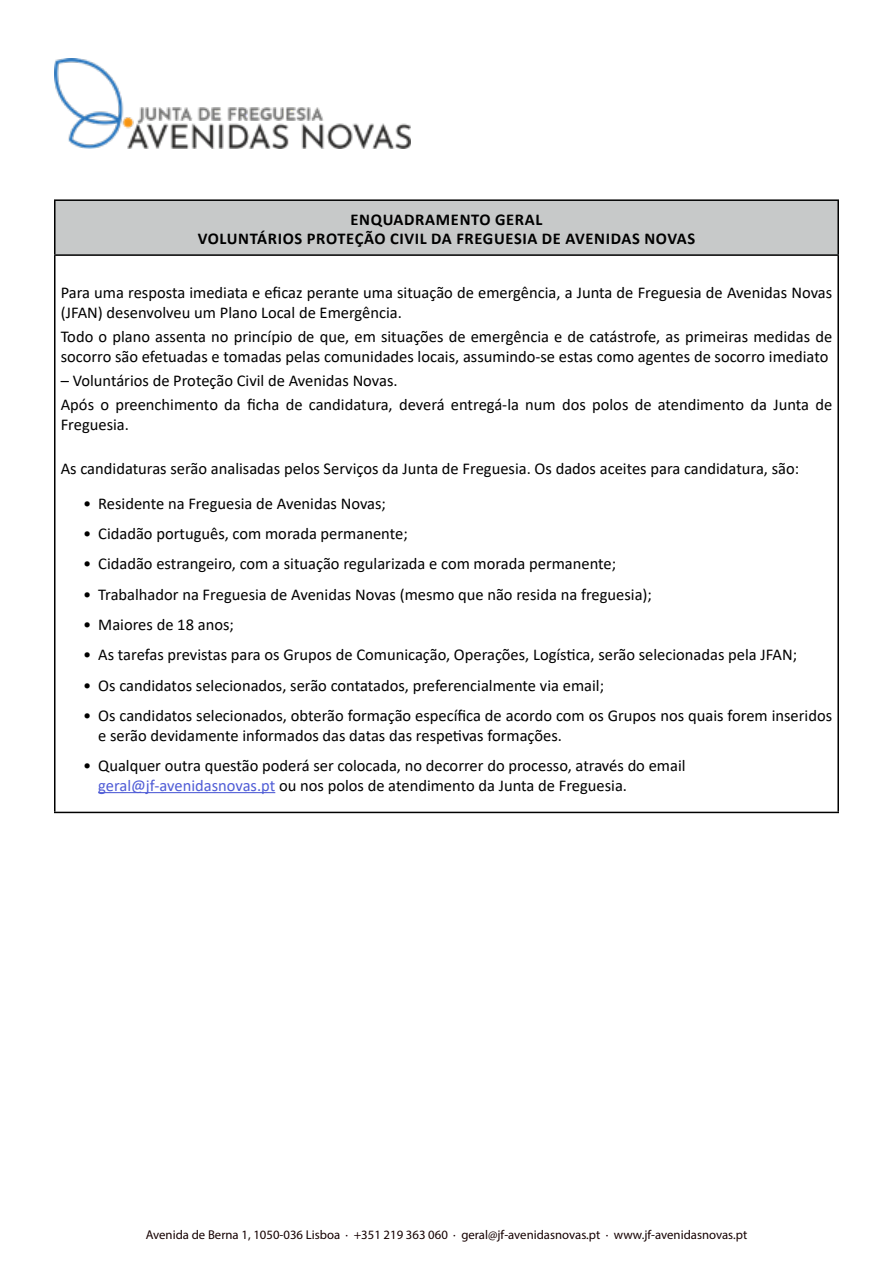
<style>
.page{position:relative;width:893px;height:1263px;background:#fff}
.page>*{position:absolute;margin:0;border:0;box-sizing:border-box;transform-origin:0 0}
.t1{font:16.5px/19.8px "Calibri";color:#000}
.t2{font:700 16.5px "Calibri";letter-spacing:.04em;color:#000}
.t3{font:12.75px "Myriad Pro";color:#150000}
.s1{color:#4f5cd6}
</style>
<div class="page">
<div style="left:55px;top:200px;width:783px;height:55px;background:#c7c9c9"></div>
<hr style="left:54px;top:199px;width:785px;height:2px;background:#000">
<hr style="left:54px;top:201px;width:2px;height:53px;background:#000">
<hr style="left:837px;top:201px;width:2px;height:53px;background:#000">
<hr style="left:54px;top:254px;width:785px;height:2px;background:#000">
<hr style="left:54px;top:256px;width:2px;height:556px;background:#000">
<hr style="left:837px;top:256px;width:2px;height:556px;background:#000">
<hr style="left:54px;top:812px;width:785px;height:1px;background:#000">
<hr style="left:98px;top:792px;width:177px;height:1px;background:#4f5cd6">
<img style="left:54px;top:58px;width:356px;height:91px">
<p class="t2" style="left:350px;top:207px;width:193px">ENQUADRAMENTO GERAL</p>
<p class="t2" style="left:198px;top:227px;width:499px">VOLUNTÁRIOS PROTEÇÃO CIVIL DA FREGUESIA DE AVENIDAS NOVAS</p>
<p class="t1" style="left:61px;top:282px;width:773px">Para uma resposta imediata e eficaz perante uma situação de emergência, a Junta de Freguesia de Avenidas Novas (JFAN) desenvolveu um Plano Local de Emergência.</p>
<p class="t1" style="left:61px;top:326px;width:773px">Todo o plano assenta no princípio de que, em situações de emergência e de catástrofe, as primeiras medidas de socorro são efetuadas e tomadas pelas comunidades locais, assumindo-se estas como agentes de socorro imediato</p>
<p class="t1" style="left:61px;top:370px;width:338px">– Voluntários de Proteção Civil de Avenidas Novas.</p>
<p class="t1" style="left:61px;top:394px;width:773px">Após o preenchimento da ficha de candidatura, deverá entregá-la num dos polos de atendimento da Junta de<br>Freguesia.</p>
<p class="t1" style="left:61px;top:458px;width:740px">As candidaturas serão analisadas pelos Serviços da Junta de Freguesia. Os dados aceites para candidatura, são:</p>
<p class="t1" style="left:83px;top:493px;width:304px">• Residente na Freguesia de Avenidas Novas;</p>
<p class="t1" style="left:83px;top:523px;width:326px">• Cidadão português, com morada permanente;</p>
<p class="t1" style="left:83px;top:553px;width:534px">• Cidadão estrangeiro, com a situação regularizada e com morada permanente;</p>
<p class="t1" style="left:83px;top:584px;width:570px">• Trabalhador na Freguesia de Avenidas Novas (mesmo que não resida na freguesia);</p>
<p class="t1" style="left:83px;top:614px;width:152px">• Maiores de 18 anos;</p>
<p class="t1" style="left:83px;top:644px;width:715px">• As tarefas previstas para os Grupos de Comunicação, Operações, Logística, serão selecionadas pela JFAN;</p>
<p class="t1" style="left:83px;top:675px;width:522px">• Os candidatos selecionados, serão contatados, preferencialmente via email;</p>
<p class="t1" style="left:98px;top:705px;width:735px;text-indent:-15px">• Os candidatos selecionados, obterão formação específica de acordo com os Grupos nos quais forem inseridos e serão devidamente informados das datas das respetivas formações.</p>
<p class="t1" style="left:83px;top:755px;width:604px">• Qualquer outra questão poderá ser colocada, no decorrer do processo, através do email</p>
<p class="t1" style="left:98px;top:775px;width:530px"><span class="s1">geral@jf-avenidasnovas.pt</span> ou nos polos de atendimento da Junta de Freguesia.</p>
<p class="t3" style="left:146px;top:1226px;width:603px">Avenida de Berna 1, 1050-036 Lisboa · +351 219 363 060 · geral@jf-avenidasnovas.pt · www.jf-avenidasnovas.pt</p>
</div>
